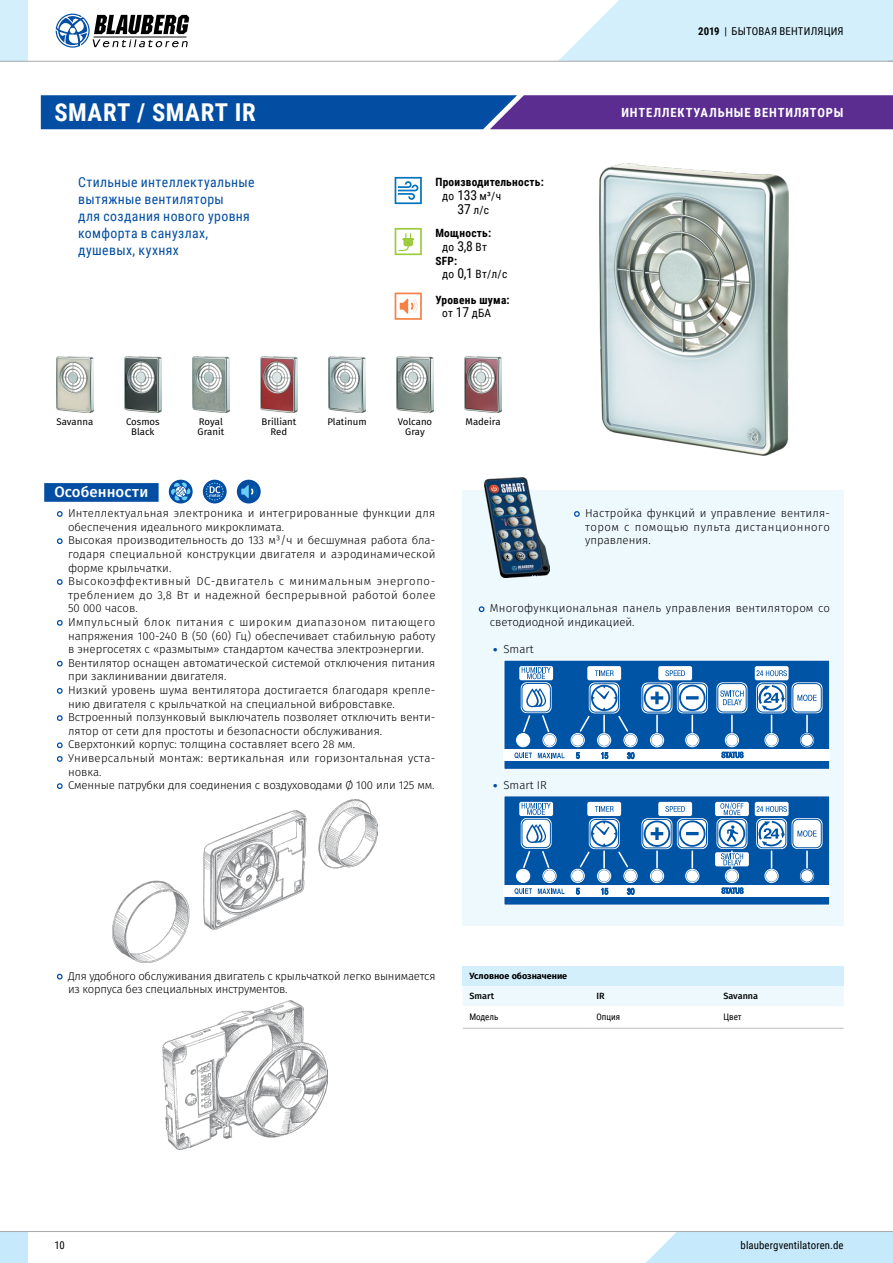
<style>
.page{position:relative;width:893px;height:1263px;background:#fff}
.page>*{position:absolute;margin:0;border:0;box-sizing:border-box;transform-origin:0 0}
.t1{font:700 24.6px "Roboto Condensed";letter-spacing:.025em;color:#fff}
.t2{font:500 15px "Fira Sans";letter-spacing:.01em;color:#fff}
.t3{font:13.8px/17px "Roboto Condensed";letter-spacing:.025em;color:#034ea2}
.t4{font:700 12.6px "Roboto Condensed";letter-spacing:.065em;color:#fff}
.t5{font:300 11.4px/13.6px "Fira Sans";color:#000}
.t6{font:300 11.4px/13.6px "Fira Sans";letter-spacing:-.02em;color:#000}
.t7{font:300 11.4px/13.6px "Fira Sans";letter-spacing:.02em;color:#000}
.t8{font:700 11.4px/13.6px "Roboto Condensed";letter-spacing:.02em;color:#000}
.t9{font:11.4px "Roboto Condensed";letter-spacing:.02em;color:#000}
.t10{font:10.8px "Roboto Condensed";letter-spacing:.015em;color:#000}
.t11{font:9.6px/10.2px "Fira Sans";color:#000;text-align:center}
.t12{font:700 9px "Fira Sans";color:#000}
.t13{font:9px "Roboto Condensed";color:#000}
.t14{font:500 9px "Fira Sans";color:#000}
.s1{font-weight:700}
.s2{font-size:13.65px}
.s3{font-weight:400}
.s4{font-weight:400;font-size:13.65px}
.s5{font-weight:700;font-size:12.6px;color:#034ea2}
</style>
<div class="page">
<svg style="left:41px;top:95px;width:852px;height:34px;background:#2e419b"></svg>
<img style="left:600px;top:164px;width:188px;height:291px">
<img style="left:56px;top:357px;width:38px;height:55px">
<img style="left:124px;top:357px;width:38px;height:55px">
<img style="left:192px;top:356px;width:38px;height:56px">
<img style="left:260px;top:357px;width:38px;height:55px">
<img style="left:328px;top:357px;width:38px;height:55px">
<img style="left:396px;top:357px;width:38px;height:55px">
<img style="left:464px;top:357px;width:38px;height:55px">
<div style="left:44px;top:483px;width:115px;height:19px;background:#034ea2"></div>
<svg style="left:57px;top:511px;width:6px;height:6px"></svg>
<svg style="left:56px;top:538px;width:7px;height:6px"></svg>
<svg style="left:57px;top:579px;width:6px;height:6px"></svg>
<svg style="left:56px;top:620px;width:7px;height:6px"></svg>
<svg style="left:56px;top:660px;width:7px;height:7px"></svg>
<svg style="left:56px;top:688px;width:7px;height:6px"></svg>
<svg style="left:56px;top:715px;width:7px;height:6px"></svg>
<svg style="left:56px;top:742px;width:7px;height:7px"></svg>
<svg style="left:56px;top:756px;width:7px;height:6px"></svg>
<svg style="left:56px;top:783px;width:7px;height:6px"></svg>
<svg style="left:56px;top:973px;width:7px;height:7px"></svg>
<svg style="left:169px;top:480px;width:24px;height:23px"></svg>
<svg style="left:171px;top:482px;width:19px;height:19px"></svg>
<div style="left:237px;top:480px;width:24px;height:23px;background:#034ea2;border-radius:50%"></div>
<svg style="left:241px;top:485px;width:16px;height:13px"></svg>
<svg style="left:203px;top:480px;width:24px;height:23px"></svg>
<svg style="left:206px;top:483px;width:18px;height:17px"></svg>
<img style="left:113px;top:800px;width:264px;height:162px">
<img style="left:163px;top:1000px;width:164px;height:149px">
<div style="left:463px;top:490px;width:381px;height:435px;background:#eef9fe"></div>
<svg style="left:478px;top:606px;width:7px;height:7px"></svg>
<svg style="left:504px;top:660px;width:326px;height:109px;background:#558dc3"></svg>
<svg style="left:504px;top:796px;width:326px;height:109px;background:#5990c5"></svg>
<svg style="left:574px;top:511px;width:6px;height:6px"></svg>
<img style="left:484px;top:477px;width:66px;height:101px">
<div style="left:463px;top:966px;width:381px;height:20px;background:#d3effc"></div>
<svg style="left:463px;top:986px;width:381px;height:42px"></svg>
<hr style="left:463px;top:1028px;width:127px;height:1px;background:#bcbec0">
<hr style="left:590px;top:1028px;width:127px;height:1px;background:#bcbec0">
<hr style="left:717px;top:1028px;width:127px;height:1px;background:#bcbec0">
<svg style="left:395px;top:228px;width:27px;height:27px"></svg>
<svg style="left:395px;top:293px;width:27px;height:27px"></svg>
<svg style="left:395px;top:177px;width:27px;height:27px"></svg>
<div style="left:646px;top:1232px;width:247px;height:31px;background:#c6eafb"></div>
<div style="left:0;top:1231px;width:27px;height:32px;background:#c6eafb"></div>
<hr style="left:0;top:1231px;width:893px;height:1px;background:#a7a9ac">
<div style="left:0;top:0;width:27px;height:61px;background:#d3effc"></div>
<svg style="left:56px;top:14px;width:133px;height:34px"></svg>
<hr style="left:0;top:61px;width:893px;height:1px;background:#a7a9ac">
<svg style="left:558px;top:0;width:335px;height:62px;background:#d6effa"></svg>
<p class="t10" style="left:698px;top:23px;width:147px"><span class="s1">2019</span> | БЫТОВАЯ ВЕНТИЛЯЦИЯ</p>
<h1 class="t1" style="left:54px;top:95px;width:203px">SMART / SMART IR</h1>
<p class="t4" style="left:621px;top:104px;width:223px">ИНТЕЛЛЕКТУАЛЬНЫЕ ВЕНТИЛЯТОРЫ</p>
<p class="t3" style="left:78px;top:173px;width:178px">Стильные интеллектуальные вытяжные вентиляторы<br>для создания нового уровня комфорта в санузлах, душевых, кухнях</p>
<p class="t8" style="left:435px;top:175px;width:110px">Производительность:</p>
<p class="t9" style="left:442px;top:188px;width:60px">до <span class="s2">133</span> м³/ч</p>
<p class="t9" style="left:458px;top:201px;width:33px"><span class="s2">37</span> л/с</p>
<p class="t8" style="left:435px;top:226px;width:57px">Мощность:</p>
<p class="t9" style="left:442px;top:239px;width:46px">до <span class="s2">3,8</span> Вт</p>
<p class="t8" style="left:435px;top:253px;width:23px">SFP:</p>
<p class="t9" style="left:442px;top:266px;width:67px">до <span class="s2">0,1</span> Вт/л/с</p>
<p class="t8" style="left:442px;top:292px;width:69px;text-indent:-7px">Уровень шума: <span class="s3">от</span> <span class="s4">17</span> <span class="s3">дБА</span></p>
<p class="t11" style="left:56px;top:417px;width:38px">Savanna</p>
<p class="t11" style="left:126px;top:417px;width:35px">Cosmos<br>Black</p>
<p class="t11" style="left:198px;top:417px;width:28px;text-align:left">Royal<br>Granit</p>
<p class="t11" style="left:261px;top:417px;width:36px">Brilliant<br>Red</p>
<p class="t11" style="left:327px;top:417px;width:41px">Platinum</p>
<p class="t11" style="left:398px;top:417px;width:36px">Volcano<br>Gray</p>
<p class="t11" style="left:465px;top:417px;width:37px">Madeira</p>
<h2 class="t2" style="left:54px;top:481px;width:95px">Особенности</h2>
<p class="t5" style="left:68px;top:507px;width:369px">Интеллектуальная электроника и интегрированные функции для обеспечения идеального микроклимата.<br>Высокая производительность до 133 м³/ч и бесшумная работа бла&shy;годаря специальной конструкции двигателя и аэродинамической форме крыльчатки.<br>Высокоэффективный DC-двигатель с минимальным энергопо&shy;треблением до 3,8 Вт и надежной беспрерывной работой более 50 000 часов.<br>Импульсный блок питания с широким диапазоном питающего напряжения 100-240 В (50 (60) Гц) обеспечивает стабильную работу в энергосетях с «размытым» стандартом качества электроэнергии.<br>Вентилятор оснащен автоматической системой отключения питания при заклинивании двигателя.<br>Низкий уровень шума вентилятора достигается благодаря крепле&shy;нию двигателя с крыльчаткой на специальной вибровставке.<br>Встроенный ползунковый выключатель позволяет отключить венти&shy;лятор от сети для простоты и безопасности обслуживания.<br>Сверхтонкий корпус: толщина составляет всего 28 мм.<br>Универсальный монтаж: вертикальная или горизонтальная уста&shy;новка.<br>Сменные патрубки для соединения с воздуховодами Ø 100 или 125 мм.</p>
<p class="t5" style="left:585px;top:507px;width:246px;text-align:justify">Настройка функций и управление вентиля&shy;тором с помощью пульта дистанционного управления.</p>
<p class="t7" style="left:490px;top:602px;width:342px">Многофункциональная панель управления вентилятором со светодиодной индикацией.</p>
<p class="t5" style="left:493px;top:643px;width:42px"><span class="s5">•</span> Smart</p>
<p class="t5" style="left:493px;top:779px;width:55px"><span class="s5">•</span> Smart IR</p>
<p class="t6" style="left:68px;top:970px;width:369px">Для удобного обслуживания двигатель с крыльчаткой легко вынимается из корпуса без специальных инструментов.</p>
<p class="t12" style="left:469px;top:970px;width:99px">Условное обозначение</p>
<p class="t14" style="left:469px;top:990px;width:26px">Smart</p>
<p class="t14" style="left:596px;top:990px;width:10px">IR</p>
<p class="t14" style="left:723px;top:990px;width:36px">Savanna</p>
<p class="t13" style="left:469px;top:1011px;width:30px">Модель</p>
<p class="t13" style="left:596px;top:1011px;width:25px">Опция</p>
<p class="t13" style="left:723px;top:1011px;width:20px">Цвет</p>
<p class="t10" style="left:54px;top:1238px;width:12px">10</p>
<p class="t10" style="left:741px;top:1238px;width:105px">blaubergventilatoren.de</p>
</div>
